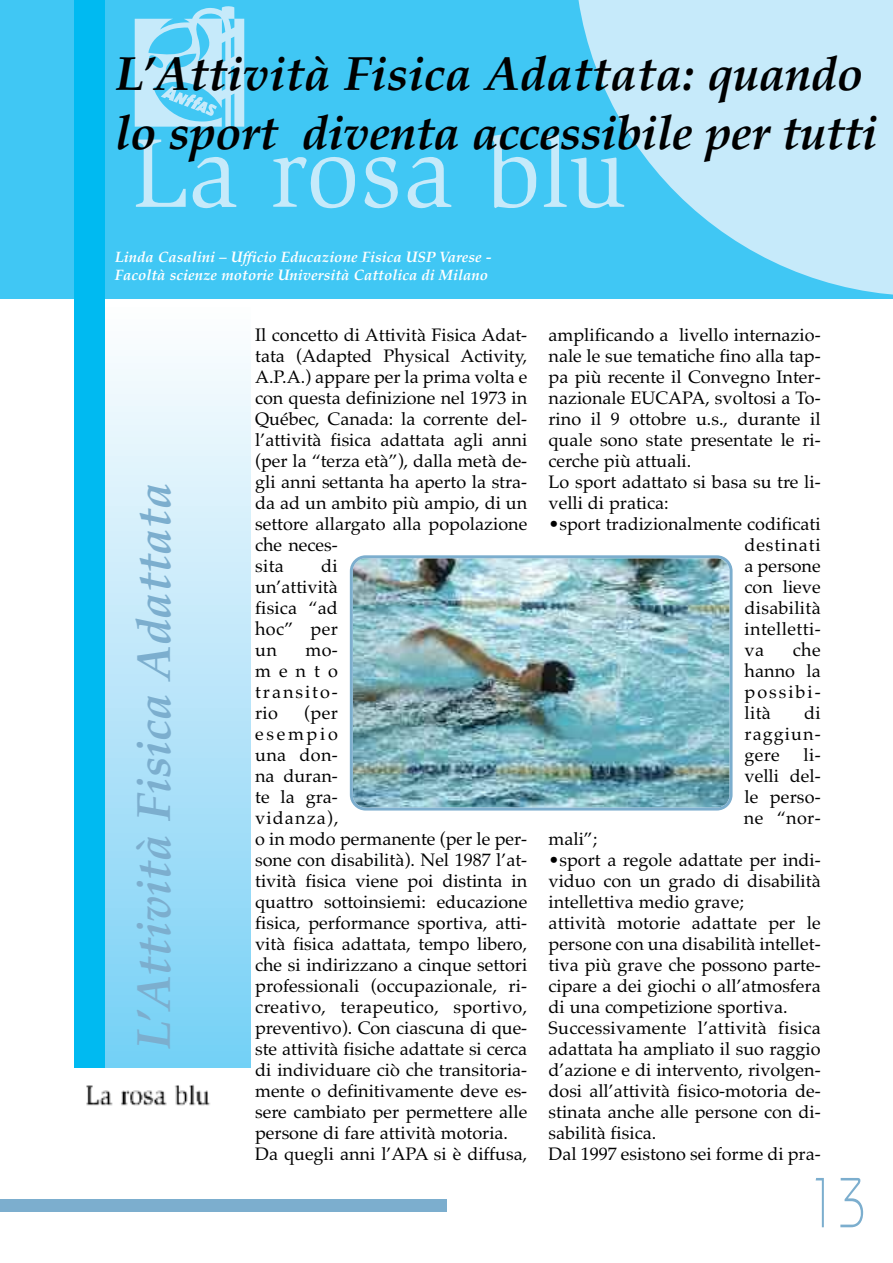
<style>
.page{position:relative;width:893px;height:1263px;background:#fff}
.page>*{position:absolute;margin:0;border:0;box-sizing:border-box;transform-origin:0 0}
.t1{font:300 70.5px "Bauhaus";color:#7caece;scale:.75 1}
.t2{font:italic 700 48px/58.5px "Palatino";letter-spacing:-.015em;color:#000}
.t3{font:italic 700 48px "Palatino";color:#7caece}
.t4{font:18px/21px "Palatino";color:#000;text-align:justify}
.t5{font:italic 700 15px/18.3px "Palatino";color:#fff}
</style>
<div class="page">
<div style="left:0;top:1199px;width:446px;height:13px;background:#7caece"></div>
<div style="left:0;top:0;width:893px;height:299px;background:#40c7f4"></div>
<div style="left:105px;top:300px;width:145px;height:767px;background:linear-gradient(to bottom,#fffefe,#76d0f6)"></div>
<div style="left:74px;top:0;width:31px;height:1067px;background:#00baf1"></div>
<svg style="left:578px;top:0;width:315px;height:295px;fill:#c6eafa"></svg>
<svg style="left:136px;top:140px;width:100px;height:69px"></svg>
<svg style="left:273px;top:157px;width:82px;height:52px"></svg>
<svg style="left:364px;top:157px;width:87px;height:52px"></svg>
<svg style="left:487px;top:135px;width:137px;height:74px"></svg>
<svg style="left:135px;top:6px;width:109px;height:121px"></svg>
<img style="left:86px;top:1084px;width:125px;height:21px">
<img style="left:350px;top:555px;width:383px;height:255px">
<h2 class="t2" style="left:115px;top:45px;width:764px">L’Attività Fisica Adattata: quando lo sport diventa accessibile per tutti</h2>
<p class="t5" style="left:115px;top:248px;width:378px">Linda Casalini – Ufficio Educazione Fisica USP Varese -<br>Facoltà scienze motorie Università Cattolica di Milano</p>
<h2 class="t3" style="left:126px;top:1050px;width:569px;rotate:-90deg">L’Attività Fisica Adattata</h2>
<p class="t4" style="left:255px;top:324px;width:274px;text-align:left">Il concetto di Attività Fisica Adat&shy;tata (Adapted Physical Activity,<br>A.P.A.) appare per la prima volta e con questa definizione nel 1973 in<br>Québec, Canada: la corrente del&shy;l’attività fisica adattata agli anni (per la “terza età”), dalla metà de&shy;gli anni settanta ha aperto la stra&shy;da ad un ambito più ampio, di un settore allargato alla popolazione che neces-<br>sita</p>
<p class="t4" style="left:255px;top:555px;width:84px;text-indent:66px">di un’attività fisica “ad hoc” per un</p>
<p class="t4" style="left:255px;top:639px;width:84px;text-indent:50px">mo&shy;mento transito&shy;rio</p>
<p class="t4" style="left:255px;top:702px;width:274px;text-align:left;text-indent:49px">(per<br>esempio<br>una don-<br>na duran-<br>te la gra-<br>vidanza),<br>o in modo permanente (per le per&shy;sone con disabilità). Nel 1987 l’at&shy;tività fisica viene poi distinta in quattro sottoinsiemi: educazione fisica, performance sportiva, atti&shy;vità fisica adattata, tempo libero, che si indirizzano a cinque settori professionali (occupazionale, ri&shy;creativo, terapeutico, sportivo, preventivo). Con ciascuna di que&shy;ste attività fisiche adattate si cerca di individuare ciò che transitoria&shy;mente o definitivamente deve es&shy;sere cambiato per permettere alle persone di fare attività motoria.<br>Da quegli anni l’APA si è diffusa,</p>
<p class="t4" style="left:548px;top:324px;width:274px;text-align:left">amplificando a livello internazio&shy;nale le sue tematiche fino alla tap&shy;pa più recente il Convegno Inter&shy;nazionale EUCAPA, svoltosi a To&shy;rino il 9 ottobre u.s., durante il quale sono state presentate le ri&shy;cerche più attuali.<br>Lo sport adattato si basa su tre li&shy;velli di pratica:</p>
<p class="t4" style="left:744px;top:513px;width:78px;text-indent:-196px">•sport tradizionalmente codificati destinati a persone con lieve disabilità intelletti&shy;va</p>
<p class="t4" style="left:744px;top:639px;width:78px;text-indent:48px">che hanno la possibi&shy;lità</p>
<p class="t4" style="left:744px;top:702px;width:78px;text-indent:60px">di raggiun&shy;gere</p>
<p class="t4" style="left:744px;top:744px;width:78px;text-indent:60px">li&shy;velli del&shy;le perso&shy;ne “nor-</p>
<p class="t4" style="left:548px;top:828px;width:50px">mali”;</p>
<p class="t4" style="left:548px;top:849px;width:274px;text-align:left">•sport a regole adattate per indi&shy;viduo con un grado di disabilità intellettiva medio grave;<br>attività motorie adattate per le persone con una disabilità intellet&shy;tiva più grave che possono parte&shy;cipare a dei giochi o all’atmosfera di una competizione sportiva.<br>Successivamente l’attività fisica adattata ha ampliato il suo raggio d’azione e di intervento, rivolgen&shy;dosi all’attività fisico-motoria de&shy;stinata anche alle persone con di&shy;sabilità fisica.<br>Dal 1997 esistono sei forme di pra-</p>
<h1 class="t1" style="left:808px;top:1178px;width:80px">13</h1>
</div>
